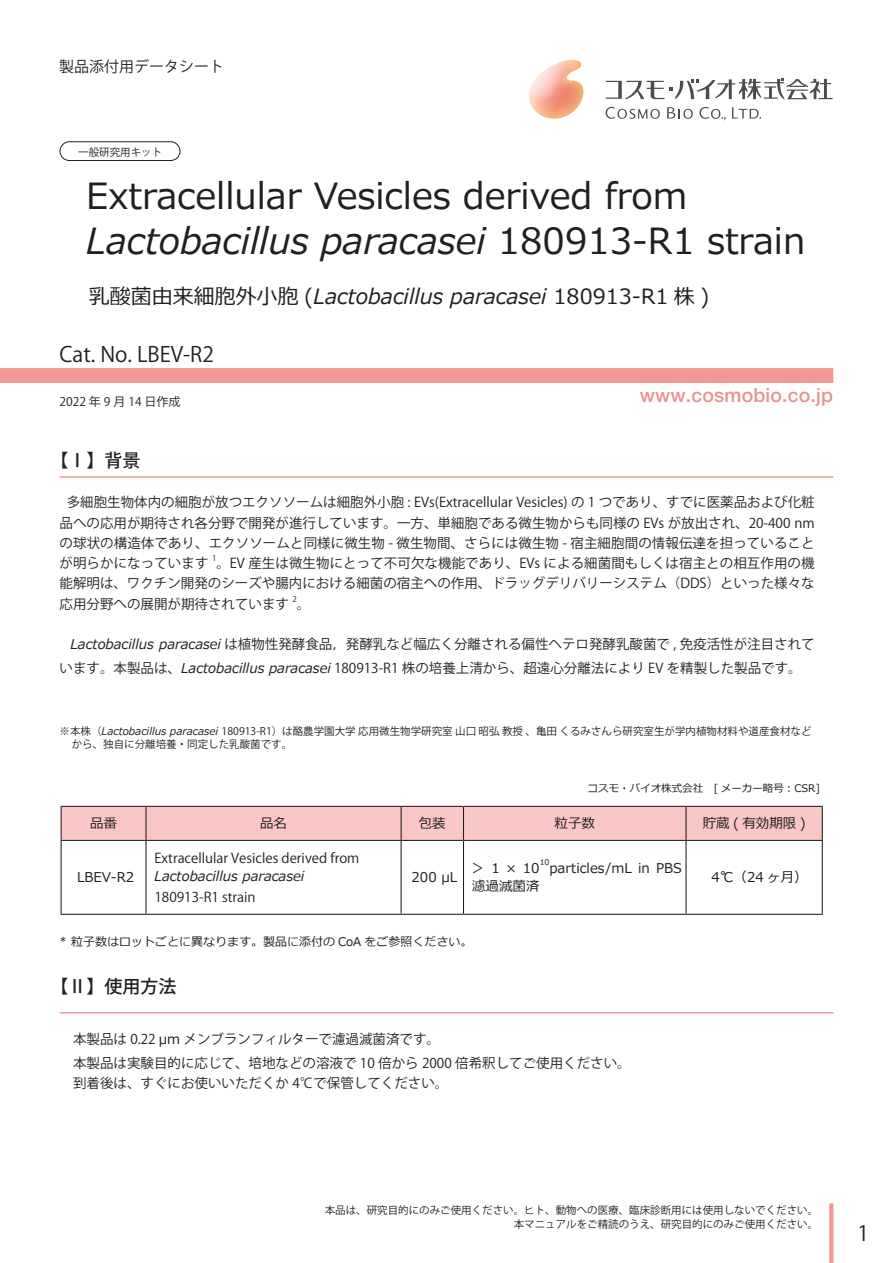
<style>
.page{position:relative;width:893px;height:1263px;background:#fff}
.page>*{position:absolute;margin:0;border:0;box-sizing:border-box;transform-origin:0 0}
.t1{font:36px/45px "Meiryo";color:#231f20}
.t2{font:21px "Meiryo";color:#231f20}
.t3{font:21px "Koz Go Pro";color:#231f20}
.t4{font:500 19.5px "Helvetica Neue";letter-spacing:.01em;color:#e99392}
.t5{font:500 18px "Koz Go Pro";color:#231f20}
.t6{font:15px "Koz Go Pro";color:#231f20}
.t7{font:13.5px/20.2px "Koz Go Pro";color:#231f20;text-align:justify}
.t8{font:13.5px "Meiryo";color:#231f20}
.t9{font:italic 13.5px "Meiryo";color:#231f20}
.t10{font:12px "Meiryo";color:#231f20}
.t11{font:12px "Koz Go Pro";color:#231f20}
.t12{font:10.5px/13.5px "Koz Go Pro";color:#231f20;text-align:right}
.t13{font:10.5px "Meiryo";color:#231f20}
.t14{font:7.8px "Koz Go Pro";color:#231f20}
.t15{font:7.8px "Meiryo";color:#231f20}
.s1{font-style:italic}
.s2{font-family:"Meiryo";font-style:italic}
.s3{font-family:"Meiryo"}
</style>
<div class="page">
<svg style="left:829px;top:1203px;width:4px;height:60px"></svg>
<div style="left:60px;top:142px;width:120px;height:19px;border:1px solid #231f20;border-radius:9px"></div>
<div style="left:0;top:368px;width:833px;height:15px;background:#f59795"></div>
<img style="left:529px;top:60px;width:55px;height:59px">
<svg style="left:606px;top:79px;width:227px;height:21px"></svg>
<svg style="left:606px;top:107px;width:54px;height:12px"></svg>
<svg style="left:667px;top:107px;width:26px;height:12px"></svg>
<svg style="left:699px;top:107px;width:27px;height:13px"></svg>
<svg style="left:732px;top:107px;width:29px;height:12px"></svg>
<hr style="left:60px;top:476px;width:773px;height:2px;background:#f59795">
<div style="left:62px;top:807px;width:760px;height:33px;background:#f9c7c6"></div>
<hr style="left:61px;top:806px;width:85px;height:1px;background:#231f20">
<hr style="left:61px;top:807px;width:1px;height:33px;background:#231f20">
<hr style="left:146px;top:806px;width:255px;height:1px;background:#231f20">
<hr style="left:145px;top:807px;width:2px;height:33px;background:#231f20">
<hr style="left:401px;top:806px;width:62px;height:1px;background:#231f20">
<hr style="left:401px;top:807px;width:1px;height:33px;background:#231f20">
<hr style="left:463px;top:806px;width:223px;height:1px;background:#231f20">
<hr style="left:463px;top:807px;width:1px;height:33px;background:#231f20">
<hr style="left:686px;top:806px;width:137px;height:1px;background:#231f20">
<hr style="left:685px;top:807px;width:2px;height:33px;background:#231f20">
<hr style="left:822px;top:807px;width:1px;height:33px;background:#231f20">
<hr style="left:61px;top:840px;width:85px;height:1px;background:#231f20">
<hr style="left:61px;top:841px;width:1px;height:73px;background:#231f20">
<hr style="left:146px;top:840px;width:255px;height:1px;background:#231f20">
<hr style="left:145px;top:841px;width:2px;height:73px;background:#231f20">
<hr style="left:401px;top:840px;width:62px;height:1px;background:#231f20">
<hr style="left:401px;top:841px;width:1px;height:73px;background:#231f20">
<hr style="left:463px;top:840px;width:223px;height:1px;background:#231f20">
<hr style="left:463px;top:841px;width:1px;height:73px;background:#231f20">
<hr style="left:686px;top:840px;width:137px;height:1px;background:#231f20">
<hr style="left:685px;top:841px;width:2px;height:73px;background:#231f20">
<hr style="left:822px;top:841px;width:1px;height:73px;background:#231f20">
<hr style="left:61px;top:914px;width:85px;height:1px;background:#231f20">
<hr style="left:146px;top:914px;width:255px;height:1px;background:#231f20">
<hr style="left:401px;top:914px;width:62px;height:1px;background:#231f20">
<hr style="left:463px;top:914px;width:223px;height:1px;background:#231f20">
<hr style="left:686px;top:914px;width:137px;height:1px;background:#231f20">
<hr style="left:60px;top:1012px;width:773px;height:1px;background:#f59795">
<p class="t6" style="left:59px;top:57px;width:167px">製品添付用データシート</p>
<p class="t12" style="left:78px;top:145px;width:86px">一般研究用キット</p>
<h1 class="t1" style="left:86px;top:176px;width:721px">Extracellular Vesicles derived from<br><span class="s1">Lactobacillus paracasei</span> 180913-R1 strain</h1>
<h2 class="t2" style="left:89px;top:282px;width:622px">乳酸菌由来細胞外小胞 (<span class="s1">Lactobacillus paracasei</span> 180913-R1 株 )</h2>
<h2 class="t3" style="left:60px;top:340px;width:156px">Cat. No. LBEV-R2</h2>
<p class="t11" style="left:60px;top:393px;width:123px">2022 年 9 月 14 日作成</p>
<h3 class="t4" style="left:640px;top:384px;width:195px">www.cosmobio.co.jp</h3>
<p class="t5" style="left:51px;top:448px;width:91px">【Ⅰ】背景</p>
<p class="t7" style="left:60px;top:493px;width:757px;text-indent:7px">多細胞生物体内の細胞が放つエクソソームは細胞外小胞 : EVs(Extracellular Vesicles) の 1 つであり、すでに医薬品および化粧品への応用が期待され各分野で開発が進行しています。一方、単細胞である微生物からも同様の EVs が放出され、20-400 nmの球状の構造体であり、エクソソームと同様に微生物 - 微生物間、さらには微生物 - 宿主細胞間の情報伝達を担っていることが明らかになっています</p>
<p class="t14" style="left:212px;top:553px;width:6px">1</p>
<p class="t7" style="left:60px;top:553px;width:757px;text-indent:157px">。EV 産生は微生物にとって不可欠な機能であり、EVs による細菌間もしくは宿主との相互作用の機能解明は、ワクチン開発のシーズや腸内における細菌の宿主への作用、ドラッグデリバリーシステム（DDS）といった様々な応用分野への展開が期待されています</p>
<p class="t14" style="left:292px;top:594px;width:6px">2</p>
<p class="t7" style="left:297px;top:594px;width:15px">。</p>
<p class="t7" style="left:60px;top:633px;width:757px;line-height:23.7px;text-indent:11px"><span class="s2">Lactobacillus paracasei</span> は植物性発酵食品，発酵乳など幅広く分離される偏性ヘテロ発酵乳酸菌で , 免疫活性が注目されています。本製品は、<span class="s2">Lactobacillus paracasei</span> 180913-R1 株の培養上清から、超遠心分離法により EV を精製した製品です。</p>
<p class="t12" style="left:60px;top:725px;width:753px">※本株（<span class="s2">Lactobacillus paracasei</span> 180913-R1）は酪農学園大学 応用微生物学研究室 山口 昭弘 教授 、亀田 くるみさんら研究室生が学内植物材料や道産食材など</p>
<p class="t12" style="left:72px;top:738px;width:222px">から、独自に分離培養・同定した乳酸菌です。</p>
<p class="t13" style="left:588px;top:780px;width:234px">コスモ・バイオ株式会社　[ メーカー略号：CSR]</p>
<p class="t8" style="left:90px;top:814px;width:28px">品番</p>
<p class="t8" style="left:260px;top:814px;width:28px">品名</p>
<p class="t8" style="left:419px;top:814px;width:28px">包装</p>
<p class="t8" style="left:554px;top:814px;width:42px">粒子数</p>
<p class="t8" style="left:703px;top:814px;width:104px">貯蔵 ( 有効期限 )</p>
<p class="t8" style="left:77px;top:868px;width:59px">LBEV-R2</p>
<p class="t7" style="left:154px;top:848px;width:206px">Extracellular Vesicles derived from</p>
<p class="t9" style="left:154px;top:867px;width:151px">Lactobacillus paracasei</p>
<p class="t7" style="left:154px;top:887px;width:103px">180913-R1 strain</p>
<p class="t8" style="left:412px;top:868px;width:47px">200 µL</p>
<p class="t15" style="left:540px;top:857px;width:11px">10</p>
<p class="t8" style="left:472px;top:859px;width:69px">＞1×10</p>
<p class="t8" style="left:549px;top:859px;width:134px">particles/mL in PBS</p>
<p class="t8" style="left:472px;top:877px;width:69px">濾過滅菌済</p>
<p class="t10" style="left:60px;top:934px;width:414px">* 粒子数はロットごとに異なります。製品に添付の CoA をご参照ください。</p>
<p class="t5" style="left:51px;top:975px;width:127px">【Ⅱ】使用方法</p>
<p class="t7" style="left:60px;top:1030px;width:382px">　本製品は 0.22 <span class="s3">µm</span> メンブランフィルターで濾過滅菌済です。</p>
<p class="t7" style="left:60px;top:1053px;width:573px">　本製品は実験目的に応じて、培地などの溶液で 10 倍から 2000 倍希釈してご使用ください。</p>
<p class="t7" style="left:60px;top:1073px;width:390px">　到着後は、すぐにお使いいただくか 4℃で保管してください。</p>
<p class="t8" style="left:712px;top:868px;width:98px">4℃（24 ヶ月）</p>
<p class="t12" style="left:325px;top:1204px;width:495px">本品は、研究目的にのみご使用ください。ヒト、動物への医療、臨床診断用には使用しないでください。本マニュアルをご精読のうえ、研究目的にのみご使用ください。</p>
<h2 class="t3" style="left:857px;top:1220px;width:13px">1</h2>
</div>
